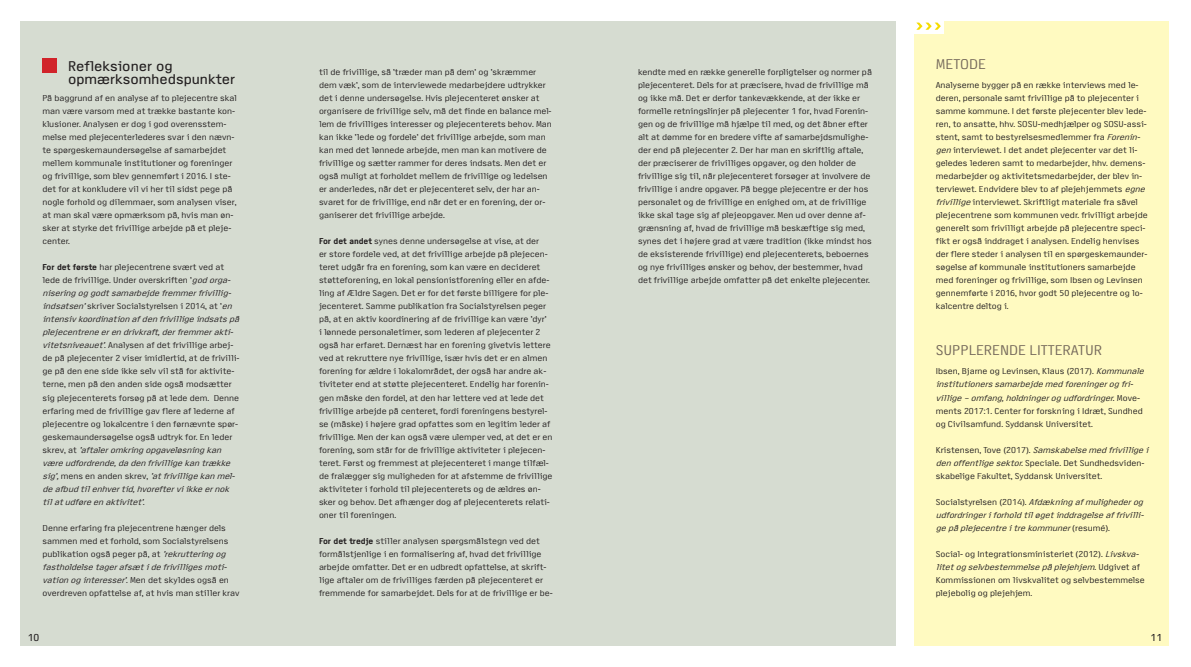
<style>
.page{position:relative;width:1191px;height:667px;background:#fff}
.page>*{position:absolute;margin:0;border:0;box-sizing:border-box;transform-origin:0 0}
.Rubrik{font:14px "Access";color:#231f20}
.Rubrik-case{font:14px "Access";color:#73675a}
.t1{font:10px "Access";color:#231f20}
.Brødtekst{font:8.5px/13px "Access";color:#231f20}
.Brødtekst-2{font:italic 8.5px/13px "Access";color:#231f20;text-align:justify}
.s1{font-weight:700}
.s2{font-style:italic}
.s3{font-style:normal}
</style>
<div class="page">
<div style="left:914px;top:21px;width:255px;height:624px;background:#fffac1"></div>
<div style="left:21px;top:21px;width:875px;height:624px;background:#d6dcd1"></div>
<div style="left:914px;top:21px;width:29px;height:13px;background:#fff"></div>
<svg style="left:916px;top:23px;width:25px;height:7px"></svg>
<div style="left:43px;top:59px;width:14px;height:14px;background:#d1232a"></div>
<p class="Rubrik" style="left:68px;top:58px;width:106px">Refleksioner og</p>
<p class="Rubrik" style="left:68px;top:72px;width:169px">opmærksomhedspunkter</p>
<p class="Brødtekst" style="left:43px;top:92px;width:196px">På baggrund af en analyse af to plejecentre skal man være varsom med at trække bastante kon&shy;klusioner. Analysen er dog i god overensstem&shy;melse med plejecenterlederes svar i den nævn&shy;te spørgeskemaundersøgelse af samarbejdet mellem kommunale institutioner og foreninger og frivillige, som blev gennemført i 2016. I ste&shy;det for at konkludere vil vi her til sidst pege på nogle forhold og dilemmaer, som analysen viser, at man skal være opmærksom på, hvis man øn&shy;sker at styrke det frivillige arbejde på et pleje&shy;center.</p>
<p class="Brødtekst" style="left:43px;top:261px;width:200px"><span class="s1">For det første</span> har plejecentrene svært ved at lede de frivillige. Under overskriften ’<span class="s2">god orga&shy;nisering og godtsamarbejde fremmerfrivillig&shy;indsatsen’</span>skriver Socialstyrelsen i 2014, at ’<span class="s2">en intensivkoordination afden frivillige indsats på plejecentrene eren drivkraft,derfremmerakti&shy;vitetsniveauet’</span>. Analysen af det frivillige arbej&shy;de på plejecenter 2 viser imidlertid, at de frivilli&shy;ge på den ene side ikke selv vil stå for aktivite&shy;terne, men på den anden side også modsætter sig plejecenterets forsøg på at lede dem. Denne erfaring med de frivillige gav flere af lederne af plejecentre og lokalcentre i den førnævnte spør&shy;geskemaundersøgelse også udtryk for. En leder<br>s k r e v , a t <span class="s2">’aftaleromkring opgaveløsning kan være udfordrende,da den frivillige kan trække sig’,</span>m e n s e n a n d e n s k r e v , <span class="s2">’atfrivillige kan mel&shy;de afbud tilenhvertid,hvorefterviikke ernok tilatudføre en aktivitet’.</span></p>
<p class="Brødtekst" style="left:43px;top:521px;width:199px">Denne erfaring fra plejecentrene hænger dels sammen med et forhold, som Socialstyrelsens publikation også peger på, at <span class="s2">’rekruttering og fastholdelse tagerafsætide frivilliges moti&shy;vation og interesser’</span>. M e n d e t s k y l d e s o g s å e n overdreven opfattelse af, at hvis man stiller krav</p>
<p class="Brødtekst" style="left:319px;top:66px;width:234px">til de frivillige, så ’træder man på dem’ og ’skræmmer dem væk’, som de interviewede medarbejdere udtrykker det i denne undersøgelse. Hvis plejecenteret ønsker at organisere de frivillige selv, må det finde en balance mel&shy;lem de frivilliges interesser og plejecenterets behov. Man kan ikke ’lede og fordele’ det frivillige arbejde, som man kan med det lønnede arbejde, men man kan motivere de frivillige og sætter rammer for deres indsats. Men det er også muligt at forholdet mellem de frivillige og ledelsen er anderledes, når det er plejecenteret selv, der har an&shy;svaret for de frivillige, end når det er en forening, der or&shy;ganiserer det frivillige arbejde.</p>
<p class="Brødtekst" style="left:319px;top:235px;width:235px"><span class="s1">For det andet</span> synes denne undersøgelse at vise, at der<br>er store fordele ved, at det frivillige arbejde på plejecen&shy;teret udgår fra en forening, som kan være en decideret støtteforening, en lokal pensionistforening eller en afde&shy;ling af Ældre Sagen. Det er for det første billigere for ple&shy;jecenteret. Samme publikation fra Socialstyrelsen peger på, at en aktiv koordinering af de frivillige kan være ’dyr’<br>i lønnede personaletimer, som lederen af plejecenter 2 også har erfaret. Dernæst har en forening givetvis lettere ved at rekruttere nye frivillige, især hvis det er en almen forening for ældre i lokalområdet, der også har andre ak&shy;tiviteter end at støtte plejecenteret. Endelig har forenin&shy;gen måske den fordel, at den har lettere ved at lede det frivillige arbejde på centeret, fordi foreningens bestyrel&shy;se (måske) i højere grad opfattes som en legitim leder af frivillige. Men der kan også være ulemper ved, at det er en forening, som står for de frivillige aktiviteter i plejecen&shy;teret. Først og fremmest at plejecenteret i mange tilfæl&shy;de fralægger sig muligheden for at afstemme de frivillige aktiviteter i forhold til plejecenterets og de ældres øn&shy;sker og behov. Det afhænger dog af plejecenterets relati&shy;oner til foreningen.</p>
<p class="Brødtekst" style="left:319px;top:534px;width:235px"><span class="s1">For det tredje</span> stiller analysen spørgsmålstegn ved det formålstjenlige i en formalisering af, hvad det frivillige arbejde omfatter. Det er en udbredt opfattelse, at skrift&shy;lige aftaler om de frivilliges færden på plejecenteret er fremmende for samarbejdet. Dels for at de frivillige er be-</p>
<p class="Brødtekst" style="left:638px;top:66px;width:235px">kendte med en række generelle forpligtelser og normer på plejecenteret. Dels for at præcisere, hvad de frivillige må og ikke må. Det er derfor tankevækkende, at der ikke er formelle retningslinjer på plejecenter 1 for, hvad Forenin&shy;gen og de frivillige må hjælpe til med, og det åbner efter alt at dømme for en bredere vifte af samarbejdsmulighe&shy;der end på plejecenter 2. Der har man en skriftlig aftale, der præciserer de frivilliges opgaver, og den holder de frivillige sig til, når plejecenteret forsøger at involvere de frivillige i andre opgaver. På begge plejecentre er der hos personalet og de frivillige en enighed om, at de frivillige ikke skal tage sig af plejeopgaver. Men ud over denne af&shy;grænsning af, hvad de frivillige må beskæftige sig med, synes det i højere grad at være tradition (ikke mindst hos de eksisterende frivillige) end plejecenterets, beboernes og nye frivilliges ønsker og behov, der bestemmer, hvad det frivillige arbejde omfatter på det enkelte plejecenter.</p>
<p class="Rubrik-case" style="left:935px;top:57px;width:52px">METODE</p>
<p class="Brødtekst" style="left:935px;top:79px;width:213px">Analyserne bygger på en række interviews med le&shy;deren, personale samt frivillige på to plejecenter i samme kommune. I det første plejecenter blev lede&shy;ren, to ansatte, hhv. SOSU-medhjælper og SOSU-assi&shy;stent, samt to bestyrelsesmedlemmer fra <span class="s2">Forenin&shy;gen</span> interviewet. I det andet plejecenter var det li&shy;geledes lederen samt to medarbejder, hhv. demens&shy;medarbejder og aktivitetsmedarbejder, der blev in&shy;terviewet. Endvidere blev to af plejehjemmets <span class="s2">egne frivillige</span> interviewet. Skriftligt materiale fra såvel plejecentrene som kommunen vedr. frivilligt arbejde generelt som frivilligt arbejde på plejecentre speci&shy;fikt er også inddraget i analysen. Endelig henvises der flere steder i analysen til en spørgeskemaunder&shy;søgelse af kommunale institutioners samarbejde med foreninger og frivillige, som Ibsen og Levinsen gennemførte i 2016, hvor godt 50 plejecentre og lo&shy;kalcentre deltog i.</p>
<p class="Rubrik-case" style="left:935px;top:343px;width:168px">SUPPLERENDE LITTERATUR</p>
<p class="Brødtekst" style="left:935px;top:365px;width:212px">Ibsen, Bjarne og Levinsen, Klaus (2017). <span class="s2">Kommunale institutioners samarbejde med foreningerog fri&shy;villige – omfang,holdningerog udfordringer</span>. M o v e - ments 2017:1. Center for forskning i Idræt, Sundhed og Civilsamfund. Syddansk Universitet.</p>
<p class="Brødtekst" style="left:935px;top:443px;width:216px">K ri s t e n s e n , To v e ( 2 0 1 7 ) . <span class="s2">Samskabelse med frivillige i den offentlige sektor.</span>Speciale. Det Sundhedsviden&shy;skabelige Fakultet, Syddansk Universitet.</p>
<p class="Brødtekst-2" style="left:935px;top:495px;width:211px"><span class="s3">Socialstyrelsen (2014).</span> Afdækning afmulighederog udfordringeriforhold tiløgetinddragelse affrivilli&shy;ge på plejecentre itre kommuner<span class="s3">( r e s u m é ) .</span></p>
<p class="Brødtekst" style="left:935px;top:547px;width:210px">Social- og Integrationsministeriet (2012). <span class="s2">Livskva&shy;litetog selvbestemmelse på plejehjem</span>. U d g i v e t a f Kommissionen om livskvalitet og selvbestemmelse plejebolig og plejehjem.</p>
<p class="t1" style="left:28px;top:631px;width:13px">10</p>
<p class="t1" style="left:1150px;top:631px;width:13px">11</p>
</div>
